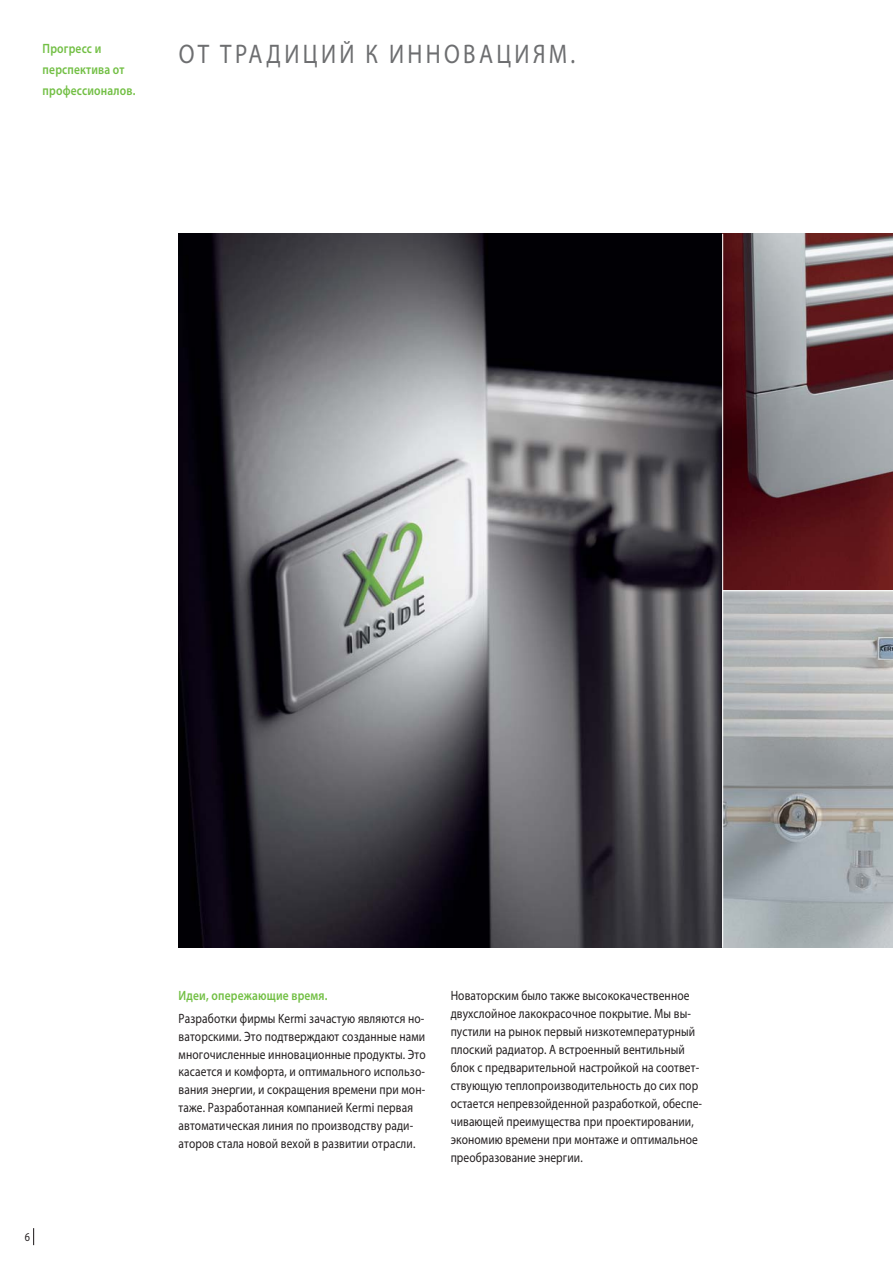
<style>
.page{position:relative;width:893px;height:1263px;background:#fff}
.page>*{position:absolute;margin:0;border:0;box-sizing:border-box;transform-origin:0 0}
.t1{font:27px "Myriad Pro";letter-spacing:.145em;color:#6d6e70;scale:.85 1}
.t2{font:13.5px/18px "Myriad Pro";letter-spacing:.01em;color:#231f20;scale:.85 1}
.t3{font:600 13.5px/21px "Myriad Pro";letter-spacing:.015em;color:#72bf44;scale:.85 1}
.t4{font:12px "Myriad Pro";color:#231f20;scale:.85 1}
</style>
<div class="page">
<svg style="left:33px;top:1228px;width:1px;height:17px"></svg>
<img style="left:179px;top:234px;width:714px;height:714px">
<hr style="left:722px;top:234px;width:1px;height:714px;background:#fff">
<hr style="left:723px;top:590px;width:170px;height:1px;background:#fff">
<p class="t3" style="left:43px;top:38px;width:111px">Прогресс и перспектива от профессионалов.</p>
<h1 class="t1" style="left:179px;top:44px;width:468px">ОТ ТРАДИЦИЙ К ИННОВАЦИЯМ.</h1>
<p class="t4" style="left:25px;top:1233px;width:8px">6</p>
<p class="t3" style="left:179px;top:985px;width:177px">Идеи, опережающие время.</p>
<p class="t2" style="left:179px;top:1010px;width:292px">Разработки фирмы Kermi зачастую являются но&shy;ваторскими. Это подтверждают созданные нами многочисленные инновационные продукты. Это касается и комфорта, и оптимального использо&shy;вания энергии, и сокращения времени при мон&shy;таже. Разработанная компанией Kermi первая автоматическая линия по производству ради&shy;аторов стала новой вехой в развитии отрасли.</p>
<p class="t2" style="left:451px;top:988px;width:297px">Новаторским было также высококачественное двухслойное лакокрасочное покрытие. Мы вы&shy;пустили на рынок первый низкотемпературный плоский радиатор. А встроенный вентильный блок с предварительной настройкой на соответ&shy;ствующую теплопроизводительность до сих пор остается непревзойденной разработкой, обеспе&shy;чивающей преимущества при проектировании, экономию времени при монтаже и оптимальное преобразование энергии.</p>
</div>
